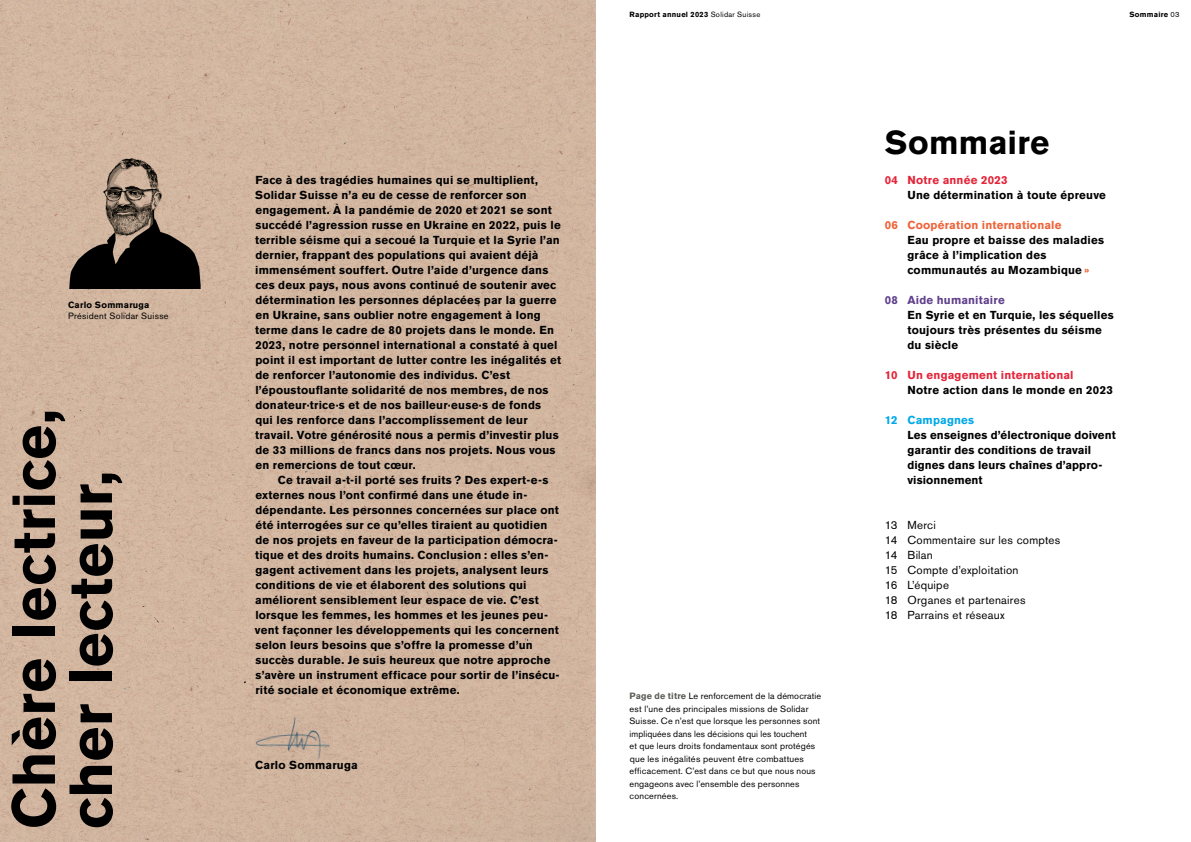
<style>
.page{position:relative;width:1191px;height:842px;background:#fff}
.page>*{position:absolute;margin:0;border:0;box-sizing:border-box;transform-origin:0 0}
.t1{font:700 60px/57px "Akzidenz Grotesk BE";letter-spacing:.005em;color:#000001}
.t2{font:700 33px "Akzidenz Grotesk BE";letter-spacing:.005em;color:#000001}
.t3{font:700 11.5px/15px "Akzidenz Grotesk BE";letter-spacing:.02em;color:#000001}
.t4{font:11.5px/15px "Akzidenz Grotesk BE";letter-spacing:.02em;color:#000001}
.t5{font:700 11.5px "Akzidenz Grotesk BE";letter-spacing:.015em;color:#e42439}
.t6{font:700 11.5px "Akzidenz Grotesk BE";letter-spacing:.015em;color:#ed6339}
.t7{font:700 11.5px "Akzidenz Grotesk BE";letter-spacing:.015em;color:#60408b}
.t8{font:700 11.5px "Akzidenz Grotesk BE";letter-spacing:.015em;color:#00a8e8}
.t9{font:9px/12.5px "Akzidenz Grotesk BE";letter-spacing:.02em;color:#000001}
.t10{font:700 9px "Akzidenz Grotesk BE";letter-spacing:.025em;color:#000001}
.t11{font:700 7.5px "Akzidenz Grotesk BE";letter-spacing:.035em;color:#000001}
.s1{font-weight:400}
.s2{font-weight:700;color:#5d5c55}
.s3{color:#ed6339}
</style>
<div class="page">
<img style="left:0;top:0;width:595px;height:842px">
<img style="left:254px;top:713px;width:79px;height:49px">
<img style="left:57px;top:150px;width:152px;height:139px">
<p class="t10" style="left:68px;top:300px;width:83px">Carlo Sommaruga</p>
<p class="t9" style="left:68px;top:310px;width:102px">Président Solidar Suisse</p>
<h1 class="t1" style="left:6px;top:829px;width:422px;rotate:-90deg">Chère lectrice, cher lecteur,</h1>
<p class="t3" style="left:255px;top:173px;width:307px">Face à des tragédies humaines qui se multiplient, Solidar Suisse n’a eu de cesse de renforcer son engagement. À la pandémie de 2020 et 2021 se sont succédé l’agression russe en Ukraine en 2022, puis le terrible séisme qui a secoué la Turquie et la Syrie l’an dernier, frappant des populations qui avaient déjà immensément souffert. Outre l’aide d’urgence dans ces deux pays, nous avons continué de soutenir avec détermination les personnes déplacées par la guerre en Ukraine, sans oublier notre engagement à long terme dans le cadre de 80 projets dans le monde. En 2023, notre personnel international a constaté à quel point il est important de lutter contre les inégalités et de renforcer l’autonomie des individus. C’est l’époustouflante solidarité de nos membres, de nos donateur·trice·s et de nos bailleur·euse·s de fonds qui les renforce dans l’accomplissement de leur travail. Votre générosité nous a permis d’investir plus de 33 millions de francs dans nos projets. Nous vous en remercions de tout cœur.</p>
<p class="t3" style="left:255px;top:473px;width:306px;text-indent:23px">Ce travail a-t-il porté ses fruits ? Des expert-e-s externes nous l’ont confirmé dans une étude in&shy;dépendante. Les personnes concernées sur place ont été interrogées sur ce qu’elles tiraient au quotidien de nos projets en faveur de la participation démocra&shy;tique et des droits humains. Conclusion : elles s’en&shy;gagent activement dans les projets, analysent leurs conditions de vie et élaborent des solutions qui améliorent sensiblement leur espace de vie. C’est lorsque les femmes, les hommes et les jeunes peu&shy;vent façonner les développements qui les concernent selon leurs besoins que s’offre la promesse d’un succès durable. Je suis heureux que notre approche s’avère un instrument efficace pour sortir de l’insécu&shy;rité sociale et économique extrême.</p>
<p class="t3" style="left:255px;top:757px;width:104px">Carlo Sommaruga</p>
<p class="t11" style="left:629px;top:10px;width:132px">Rapport annuel 2023 <span class="s1">Solidar Suisse</span></p>
<p class="t9" style="left:629px;top:690px;width:193px"><span class="s2">Page de titre</span> Le renforcement de la démocratie est l’une des principales missions de Solidar Suisse. Ce n’est que lorsque les personnes sont impliquées dans les décisions qui les touchent<br>et que leurs droits fondamentaux sont protégés que les inégalités peuvent être combattues efficacement. C’est dans ce but que nous nous engageons avec l’ensemble des personnes concernées.</p>
<p class="t11" style="left:1129px;top:10px;width:52px">Sommaire <span class="s1">03</span></p>
<h2 class="t2" style="left:884px;top:123px;width:166px">Sommaire</h2>
<p class="t5" style="left:884px;top:173px;width:124px">04 Notre année 2023</p>
<p class="t3" style="left:907px;top:188px;width:200px">Une détermination à toute épreuve</p>
<p class="t6" style="left:884px;top:218px;width:178px">06 Coopération internationale</p>
<p class="t3" style="left:907px;top:233px;width:198px">Eau propre et baisse des maladies grâce à l’implication des communautés au Mozambique <span class="s3">»</span></p>
<p class="t7" style="left:884px;top:293px;width:121px">08 Aide humanitaire</p>
<p class="t3" style="left:907px;top:308px;width:208px">En Syrie et en Turquie, les séquelles toujours très présentes du séisme du siècle</p>
<p class="t5" style="left:884px;top:368px;width:190px">10 Un engagement international</p>
<p class="t3" style="left:907px;top:383px;width:207px">Notre action dans le monde en 2023</p>
<p class="t8" style="left:884px;top:413px;width:91px">12 Campagnes</p>
<p class="t3" style="left:907px;top:428px;width:210px">Les enseignes d’électronique doivent garantir des conditions de travail dignes dans leurs chaînes d’appro&shy;visionnement</p>
<p class="t4" style="left:884px;top:517px;width:177px">13 Merci<br>14 Commentaire sur les comptes<br>14 Bilan<br>15 Compte d’exploitation<br>16 L’équipe<br>18 Organes et partenaires<br>18 Parrains et réseaux</p>
</div>
